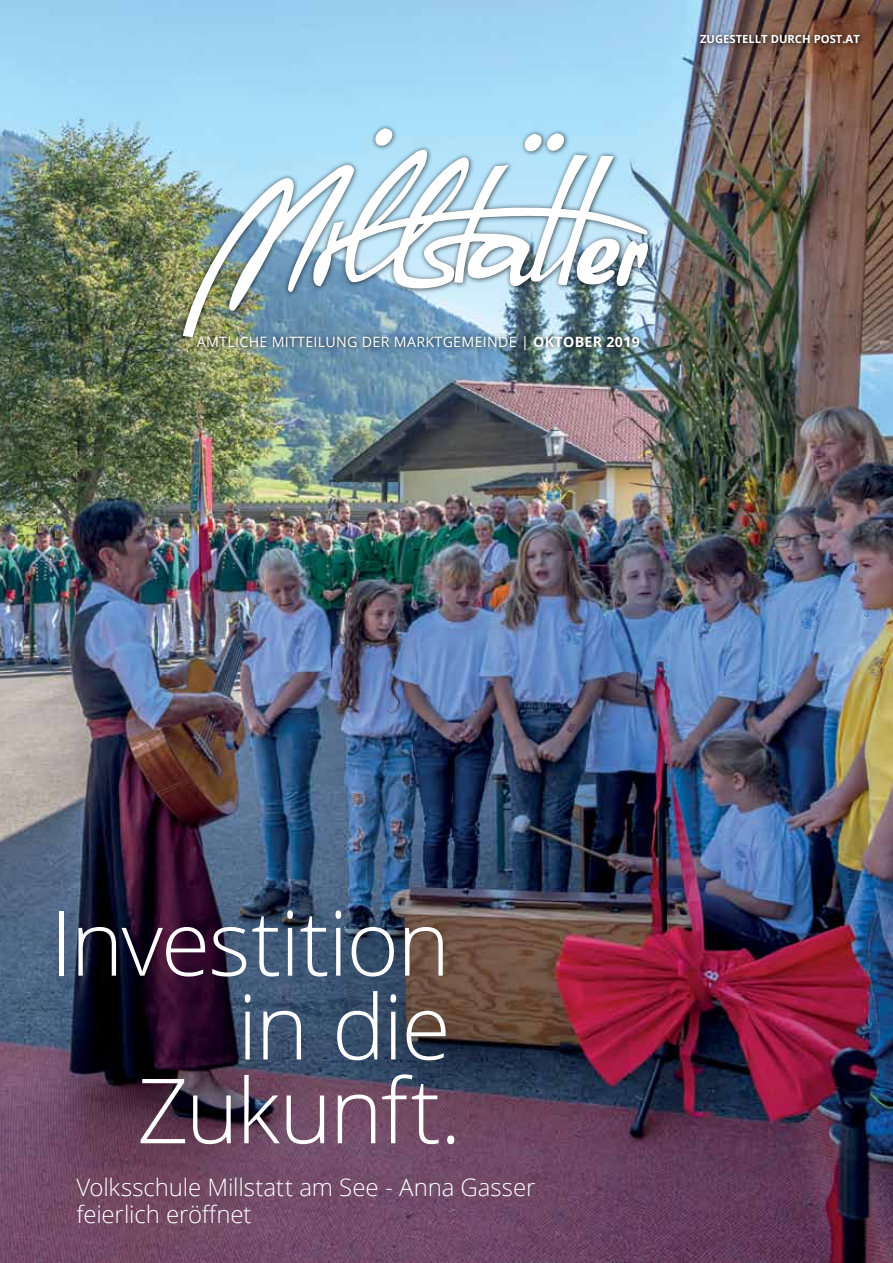
<style>
.page{position:relative;width:893px;height:1263px;background:#fff}
.page>*{position:absolute;margin:0;border:0;box-sizing:border-box;transform-origin:0 0}
.t1{font:300 90px/83.8px "Open Sans";letter-spacing:-.02em;color:#fff;text-align:right}
.t2{font:300 24px/27px "Open Sans";letter-spacing:-.005em;color:#fff}
.t3{font:14.25px "Open Sans";letter-spacing:.02em;color:#fff}
.t4{font:700 11.25px "Open Sans";color:#fff}
.s1{font-weight:700}
</style>
<div class="page">
<img style="left:0;top:0;width:893px;height:1263px">
<div style="left:178px;top:124px;width:476px;height:219px;background:#000;opacity:.75"></div>
<svg style="left:373px;top:128px;width:29px;height:21px"></svg>
<img style="left:180px;top:161px;width:175px;height:190px">
<svg style="left:313px;top:149px;width:335px;height:142px"></svg>
<svg style="left:522px;top:133px;width:51px;height:25px"></svg>
<svg style="left:570px;top:224px;width:83px;height:64px"></svg>
<div style="left:192px;top:332px;width:454px;height:24px;background:#000;opacity:.75"></div>
<div style="left:696px;top:31px;width:170px;height:19px;background:#000;opacity:.9"></div>
<p class="t4" style="left:700px;top:31px;width:161px">ZUGESTELLT DURCH POST.AT</p>
<p class="t3" style="left:197px;top:332px;width:445px">AMTLICHE MITTEILUNG DER MARKTGEMEINDE | <span class="s1">OKTOBER 2019</span></p>
<h1 class="t1" style="left:50px;top:899px;width:413px">Investition in die<br>Zukunft.</h1>
<p class="t2" style="left:77px;top:1173px;width:460px">Volksschule Millstatt am See - Anna Gasser feierlich eröffnet</p>
</div>
